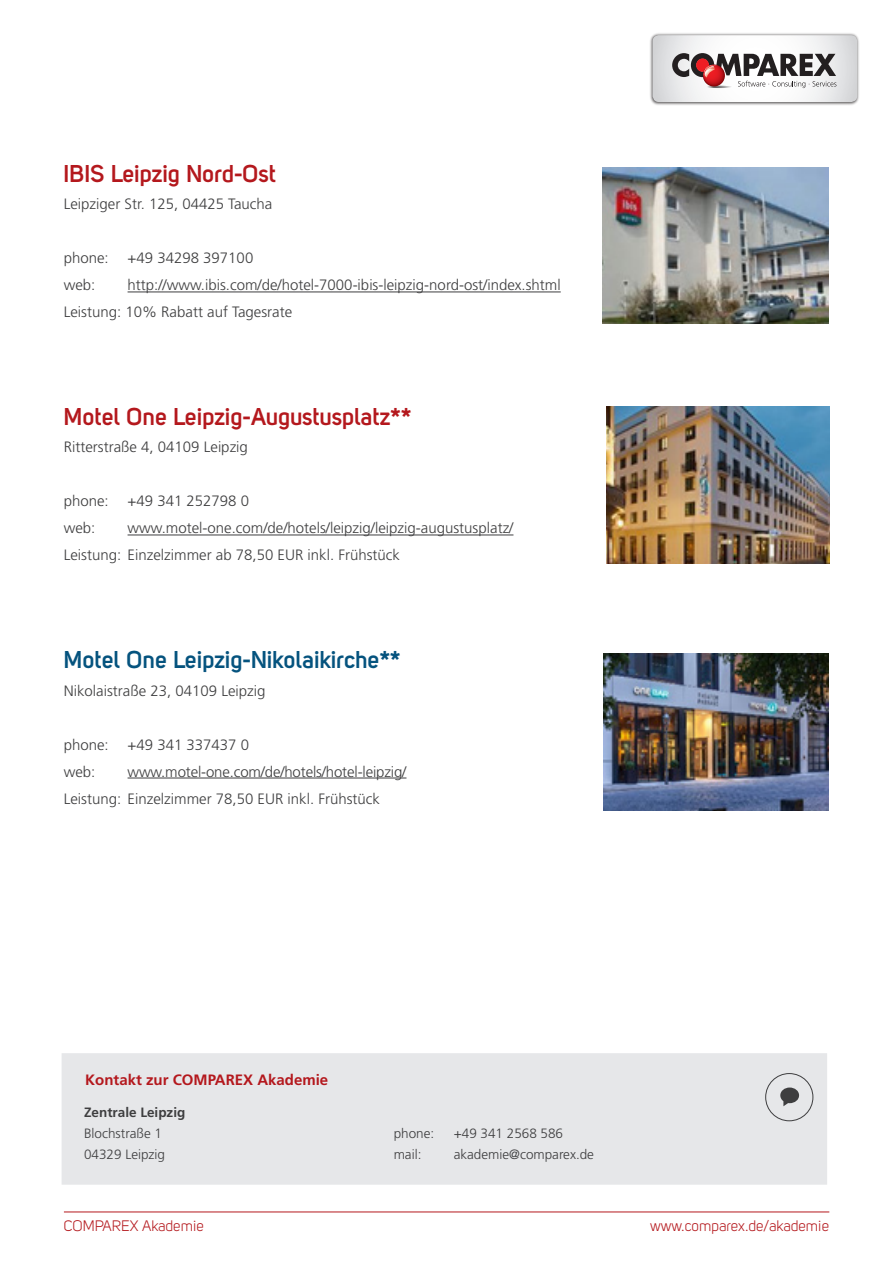
<style>
.page{position:relative;width:893px;height:1263px;background:#fff}
.page>*{position:absolute;margin:0;border:0;box-sizing:border-box;transform-origin:0 0}
.Standard_text{font:700 24px "Uni Sans Semi";color:#b4181d}
.Standard_text-2{font:700 24px "Uni Sans Semi";color:#05537e}
.Standard_text-3{font:300 15px "Frutiger LT";color:#3e3e3f}
.Text_-_Standard{font:700 15px "Frutiger LT";color:#b4181d}
.Footer_red_right{font:15px "Uni Sans Book";color:#b4181d}
.Footer_red_left{font:15px "Uni Sans Book";color:#b4181d}
.Text_-_Standard-2{font:300 13.5px "Frutiger LT";color:#3e3e3f}
.Text_-_Standard-3{font:700 13.5px "Frutiger LT";color:#3e3e3f}
</style>
<div class="page">
<hr style="left:64px;top:1211px;width:765px;height:1px;background:#b4181d">
<img style="left:650px;top:33px;width:209px;height:72px">
<svg style="left:653px;top:35px;width:204px;height:67px"></svg>
<hr style="left:128px;top:292px;width:433px;height:1px;background:#3e3e3f">
<hr style="left:128px;top:535px;width:385px;height:1px;background:#3e3e3f">
<hr style="left:128px;top:778px;width:278px;height:1px;background:#3e3e3f">
<img style="left:602px;top:167px;width:227px;height:157px">
<img style="left:607px;top:407px;width:222px;height:157px">
<img style="left:603px;top:653px;width:226px;height:158px">
<div style="left:62px;top:1053px;width:765px;height:132px;background:#e6e7e9"></div>
<div style="left:765px;top:1073px;width:48px;height:48px;border:1px solid #3e3e3f;border-radius:50%"></div>
<svg style="left:780px;top:1087px;width:19px;height:19px"></svg>
<p class="Standard_text" style="left:64px;top:160px;width:214px">IBIS Leipzig Nord-Ost</p>
<p class="Standard_text-3" style="left:64px;top:196px;width:210px">Leipziger Str. 125, 04425 Taucha</p>
<p class="Standard_text-3" style="left:64px;top:250px;width:191px">phone: +49 34298 397100</p>
<p class="Standard_text-3" style="left:64px;top:277px;width:33px">web:</p>
<p class="Standard_text-3" style="left:128px;top:277px;width:435px">http://www.ibis.com/de/hotel-7000-ibis-leipzig-nord-ost/index.shtml</p>
<p class="Standard_text-3" style="left:64px;top:304px;width:230px">Leistung: 10% Rabatt auf Tagesrate</p>
<p class="Standard_text" style="left:64px;top:403px;width:349px">Motel One Leipzig-Augustusplatz**</p>
<p class="Standard_text-3" style="left:64px;top:439px;width:186px">Ritterstraße 4, 04109 Leipzig</p>
<p class="Standard_text-3" style="left:64px;top:493px;width:187px">phone: +49 341 252798 0</p>
<p class="Standard_text-3" style="left:64px;top:520px;width:33px">web:</p>
<p class="Standard_text-3" style="left:128px;top:520px;width:387px">www.motel-one.com/de/hotels/leipzig/leipzig-augustusplatz/</p>
<p class="Standard_text-3" style="left:64px;top:547px;width:338px">Leistung: Einzelzimmer ab 78,50 EUR inkl. Frühstück</p>
<p class="Standard_text-2" style="left:64px;top:646px;width:339px">Motel One Leipzig-Nikolaikirche**</p>
<p class="Standard_text-3" style="left:64px;top:682px;width:203px">Nikolaistraße 23, 04109 Leipzig</p>
<p class="Standard_text-3" style="left:64px;top:736px;width:187px">phone: +49 341 337437 0</p>
<p class="Standard_text-3" style="left:64px;top:763px;width:33px">web:</p>
<p class="Standard_text-3" style="left:128px;top:763px;width:280px">www.motel-one.com/de/hotels/hotel-leipzig/</p>
<p class="Standard_text-3" style="left:64px;top:790px;width:318px">Leistung: Einzelzimmer 78,50 EUR inkl. Frühstück</p>
<p class="Text_-_Standard" style="left:85px;top:1071px;width:245px">Kontakt zur COMPAREX Akademie</p>
<p class="Text_-_Standard-3" style="left:84px;top:1104px;width:103px">Zentrale Leipzig</p>
<p class="Text_-_Standard-2" style="left:84px;top:1126px;width:80px">Blochstraße 1</p>
<p class="Text_-_Standard-2" style="left:84px;top:1147px;width:83px">04329 Leipzig</p>
<p class="Text_-_Standard-2" style="left:394px;top:1126px;width:42px">phone:</p>
<p class="Text_-_Standard-2" style="left:454px;top:1126px;width:111px">+49 341 2568 586</p>
<p class="Text_-_Standard-2" style="left:394px;top:1147px;width:29px">mail:</p>
<p class="Text_-_Standard-2" style="left:454px;top:1147px;width:142px">akademie@comparex.de</p>
<p class="Footer_red_left" style="left:64px;top:1217px;width:141px">COMPAREX Akademie</p>
<p class="Footer_red_right" style="left:650px;top:1217px;width:180px">www.comparex.de/akademie</p>
</div>
